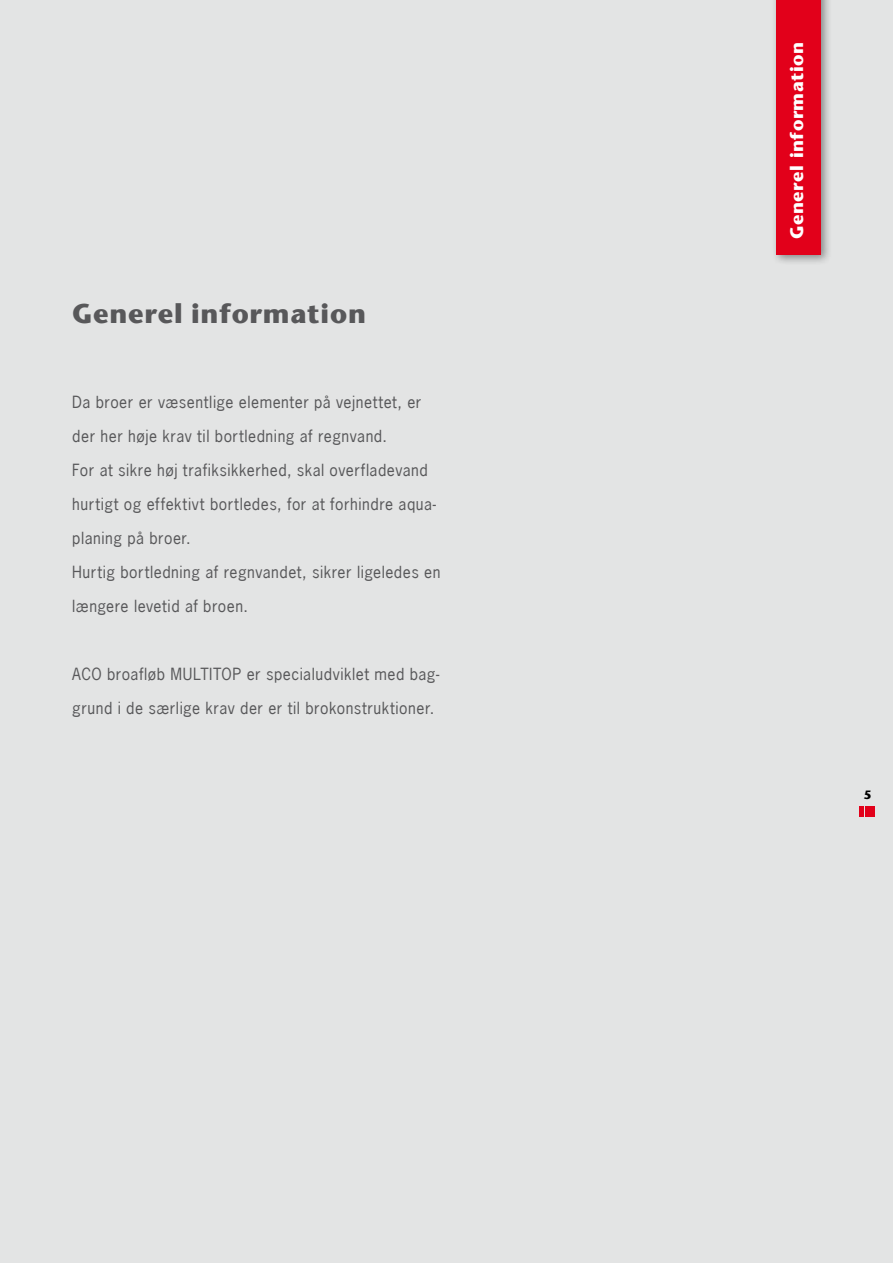
<style>
.page{position:relative;width:893px;height:1263px;background:#e3e4e4}
.page>*{position:absolute;margin:0;border:0;box-sizing:border-box;transform-origin:0 0}
.t1{font:700 27px "Stone Sans";letter-spacing:.03em;color:#58585a}
.t2{font:700 18px "Stone Sans";letter-spacing:.03em;color:#fff}
.t3{font:15.75px/34px "News Gothic";letter-spacing:.035em;color:#58585a}
.t4{font:700 12px "Stone Sans";color:#000}
</style>
<div class="page">
<hr style="left:860px;top:806px;width:4px;height:10px;background:#e2001a">
<hr style="left:865px;top:806px;width:4px;height:10px;background:#e2001a">
<hr style="left:870px;top:806px;width:4px;height:10px;background:#e2001a">
<div style="left:771px;top:0;width:61px;height:266px;background:#000;opacity:.4"></div>
<div style="left:776px;top:0;width:45px;height:255px;background:#e2001a"></div>
<h1 class="t1" style="left:72px;top:298px;width:295px">Generel information</h1>
<p class="t3" style="left:72px;top:385px;width:370px">Da broer er væsentlige elementer på vejnettet, er der her høje krav til bortledning af regnvand.<br>For at sikre høj trafiksikkerhed, skal overfladevand hurtigt og effektivt bortledes, for at forhindre aqua&shy;planing på broer.<br>Hurtig bortledning af regnvandet, sikrer ligeledes en længere levetid af broen.</p>
<p class="t3" style="left:72px;top:657px;width:369px">ACO broafløb MULTITOP er specialudviklet med bag&shy;grund i de særlige krav der er til brokonstruktioner.</p>
<p class="t2" style="left:786px;top:239px;width:198px;rotate:-90deg">Generel information</p>
<p class="t4" style="left:864px;top:788px;width:9px">5</p>
</div>
